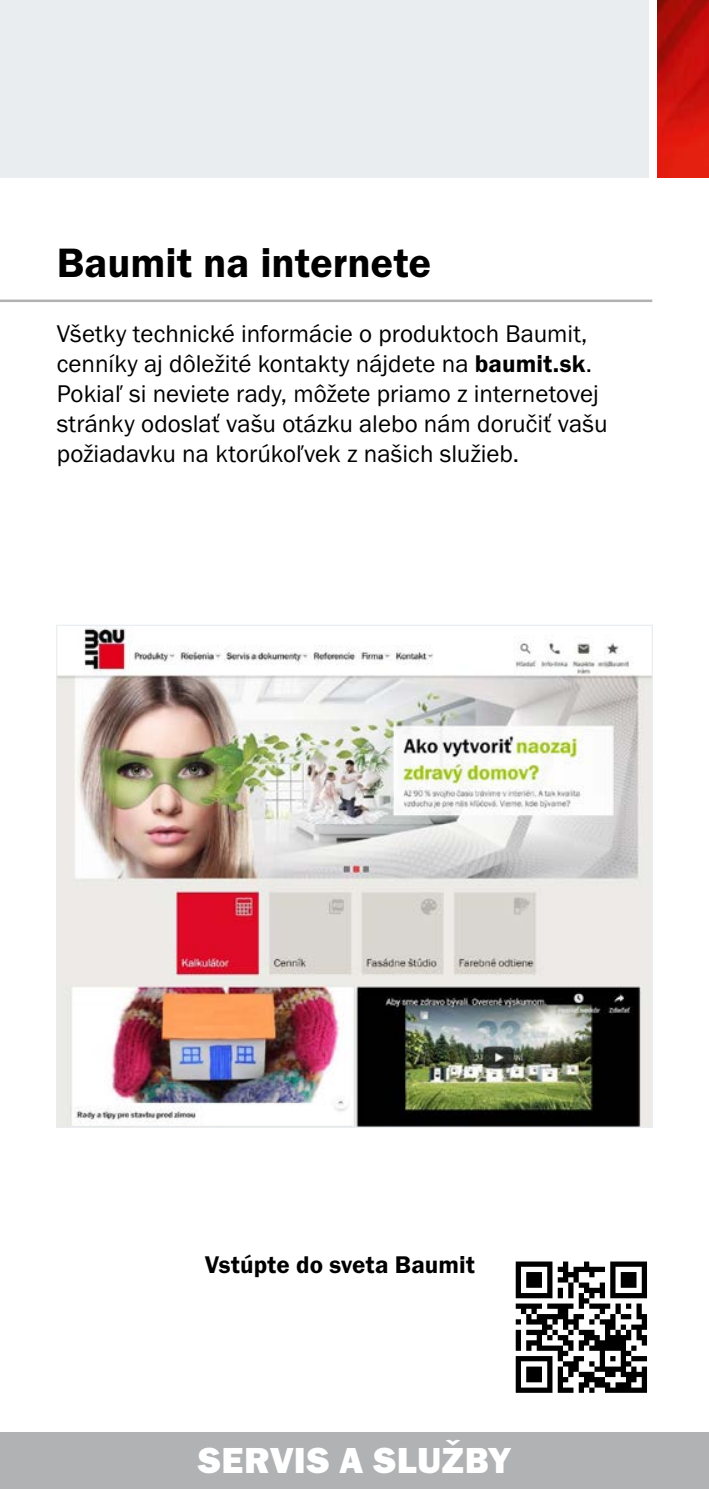
<style>
.page{position:relative;width:709px;height:1489px;background:#fff}
.page>*{position:absolute;margin:0;border:0;box-sizing:border-box;transform-origin:0 0}
.t1{font:42.5px "Franklin Got Itc TOT Dem";color:#000}
.t2{font:37.5px "Franklin Got Itc TOT Hea";letter-spacing:.01em;color:#fff}
.t3{font:25px/30px "Franklin Got Itc TOT Boo";color:#000}
.t4{font:25px "Franklin Got Itc TOT Dem";letter-spacing:.005em;color:#000}
.s1{font-family:"Franklin Got Itc TOT Dem"}
</style>
<div class="page">
<img style="left:657px;top:0;width:52px;height:177px">
<div style="left:0;top:1431px;width:709px;height:57px;background:#b1b2b3"></div>
<div style="left:0;top:0;width:648px;height:177px;background:#eaedf0"></div>
<hr style="left:0;top:299px;width:652px;height:3px;background:#b1b2b3">
<svg style="left:515px;top:1261px;width:132px;height:131px"></svg>
<img style="left:58px;top:626px;width:593px;height:499px">
<h1 class="t1" style="left:57px;top:238px;width:376px">Baumit na internete</h1>
<p class="t3" style="left:57px;top:319px;width:552px">Všetky technické informácie o produktoch Baumit, cenníky aj dôležité kontakty nájdete na <span class="s1">baumit.sk</span>.<br>Pokiaľ si neviete rady, môžete priamo z internetovej stránky odoslať vašu otázku alebo nám doručiť vašu požiadavku na ktorúkoľvek z našich služieb.</p>
<p class="t4" style="left:205px;top:1250px;width:271px">Vstúpte do sveta Baumit</p>
<h2 class="t2" style="left:198px;top:1438px;width:314px">SERVIS A SLUŽBY</h2>
</div>
